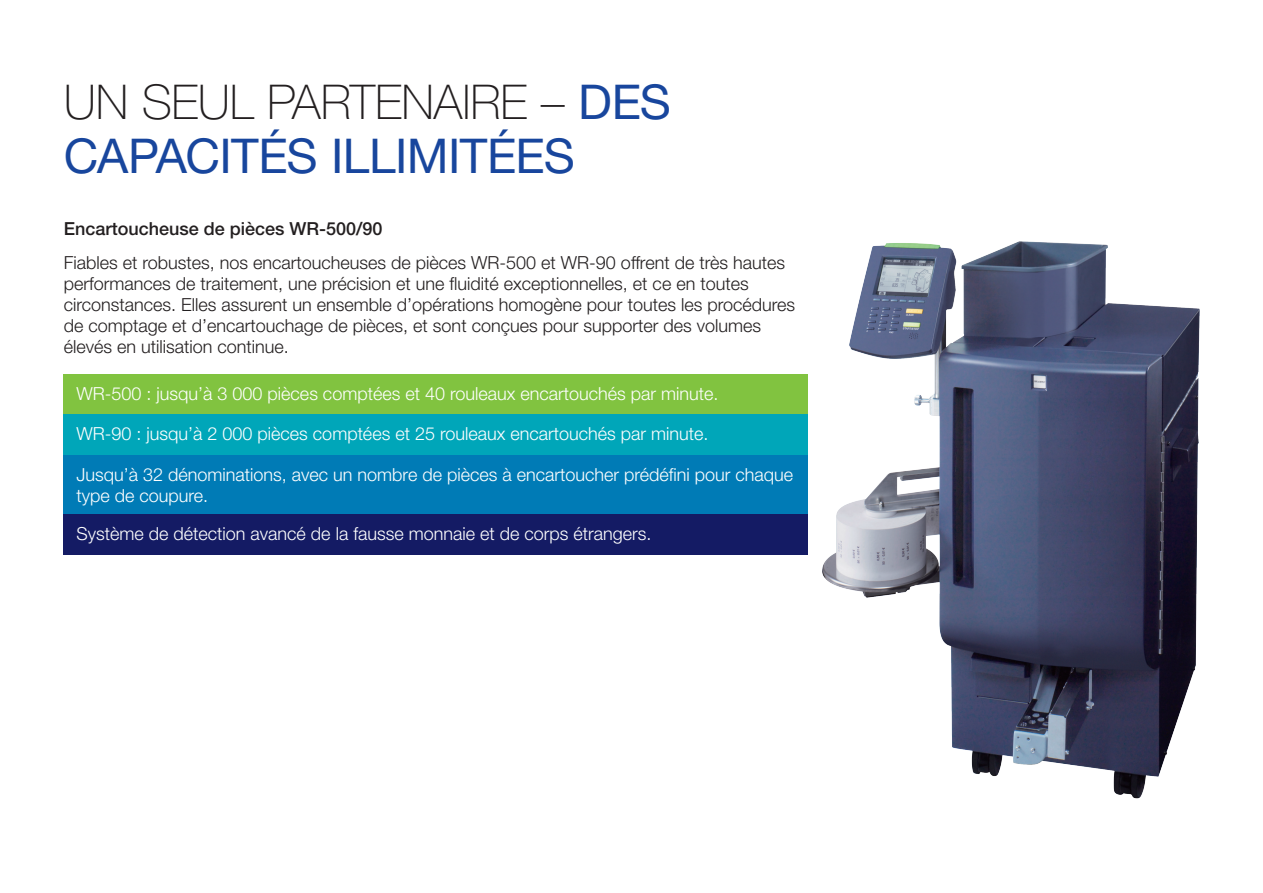
<style>
.page{position:relative;width:1263px;height:893px;background:#fff}
.page>*{position:absolute;margin:0;border:0;box-sizing:border-box;transform-origin:0 0}
.t1{font:48px/54px "Helvetica Neue LT Std";letter-spacing:-.015em;color:#18469d}
.t2{font:300 18px/21px "Helvetica Neue LT Std";color:#231f20}
.t3{font:300 18px/21px "Helvetica Neue LT Std";color:#fff}
.t4{font:500 18px "Helvetica Neue LT Std";color:#231f20}
.s1{font-weight:100;color:#231f20}
</style>
<div class="page">
<div style="left:64px;top:374px;width:744px;height:41px;background:#81c340"></div>
<div style="left:64px;top:415px;width:744px;height:40px;background:#00a6b9"></div>
<div style="left:64px;top:455px;width:744px;height:59px;background:#007bb6"></div>
<div style="left:64px;top:514px;width:744px;height:41px;background:#141b64"></div>
<img style="left:822px;top:241px;width:378px;height:558px">
<h1 class="t1" style="left:64px;top:75px;width:609px"><span class="s1">UN SEUL PARTENAIRE –</span> DES<br>CAPACITÉS ILLIMITÉES</h1>
<p class="t4" style="left:64px;top:218px;width:320px">Encartoucheuse de pièces WR-500/90</p>
<p class="t2" style="left:64px;top:251px;width:733px">Fiables et robustes, nos encartoucheuses de pièces WR-500 et WR-90 offrent de très hautes performances de traitement, une précision et une fluidité exceptionnelles, et ce en toutes circonstances. Elles assurent un ensemble d’opérations homogène pour toutes les procédures de comptage et d’encartouchage de pièces, et sont conçues pour supporter des volumes élevés en utilisation continue.</p>
<p class="t3" style="left:77px;top:383px;width:643px">WR-500 : jusqu’à 3 000 pièces comptées et 40 rouleaux encartouchés par minute.</p>
<p class="t3" style="left:77px;top:423px;width:633px">WR-90 : jusqu’à 2 000 pièces comptées et 25 rouleaux encartouchés par minute.</p>
<p class="t3" style="left:77px;top:463px;width:718px">Jusqu’à 32 dénominations, avec un nombre de pièces à encartoucher prédéfini pour chaque type de coupure.</p>
<p class="t3" style="left:77px;top:523px;width:576px">Système de détection avancé de la fausse monnaie et de corps étrangers.</p>
</div>
